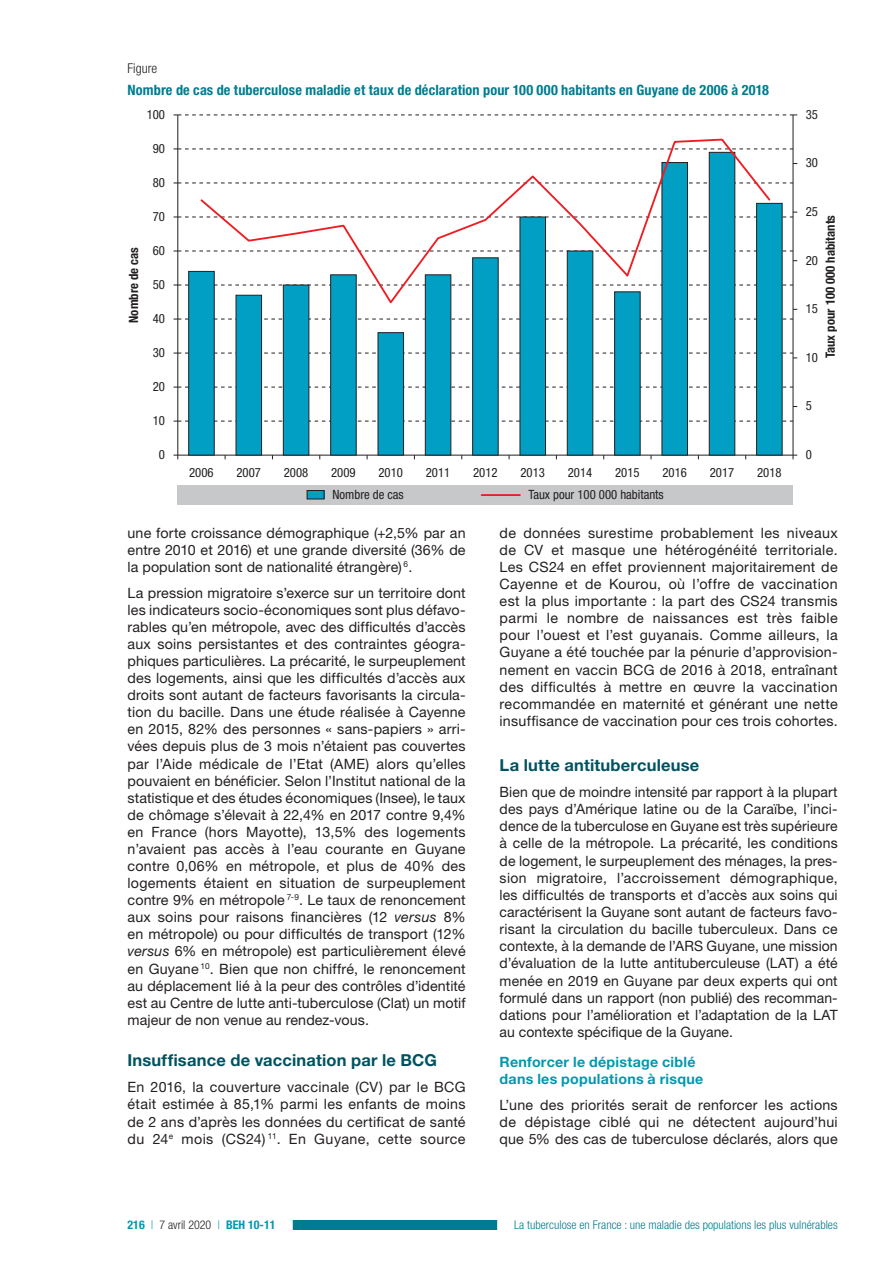
<style>
.page{position:relative;width:893px;height:1263px;background:#fff}
.page>*{position:absolute;margin:0;border:0;box-sizing:border-box;transform-origin:0 0}
.t1{font:700 16.5px "Helvetica Neue LT Std";letter-spacing:.01em;color:#005260}
.t2{font:14.25px/17.1px "Helvetica Neue LT Std";letter-spacing:.01em;color:#231f20;text-align:justify}
.t3{font:700 condensed 14.25px "Helvetica Neue LT Std";letter-spacing:.01em;color:#007c8f}
.t4{font:700 14.25px/17.1px "Helvetica Neue LT Std";letter-spacing:.015em;color:#0098af}
.t5{font:300 condensed 13.5px "Helvetica Neue LT Std";color:#231f20}
.t6{font:condensed 12.75px "Helvetica Neue LT Std";color:#231f20}
.t7{font:700 condensed 12.75px "Helvetica Neue LT Std";color:#231f20}
.t8{font:300 condensed 12px "Helvetica Neue LT Std";color:#007c8f}
.t9{font:700 condensed 12px "Helvetica Neue LT Std";color:#0098af}
.s1{font-style:italic}
.s2{font-weight:300}
.s3{font-weight:300;color:#231f20}
</style>
<div class="page">
<div style="left:242px;top:1221px;width:596px;height:9px;background:#007c8f"></div>
<div style="left:110px;top:1219px;width:183px;height:12px;background:#fff"></div>
<div style="left:497px;top:1218px;width:358px;height:13px;background:#fff"></div>
<svg style="left:174px;top:149px;width:619px;height:1px"></svg>
<svg style="left:174px;top:387px;width:619px;height:1px"></svg>
<svg style="left:174px;top:421px;width:619px;height:1px"></svg>
<svg style="left:174px;top:285px;width:619px;height:1px"></svg>
<svg style="left:174px;top:183px;width:619px;height:1px"></svg>
<svg style="left:174px;top:251px;width:619px;height:1px"></svg>
<svg style="left:174px;top:319px;width:619px;height:1px"></svg>
<svg style="left:174px;top:353px;width:623px;height:6px"></svg>
<svg style="left:174px;top:212px;width:623px;height:6px"></svg>
<svg style="left:174px;top:115px;width:623px;height:1px"></svg>
<hr style="left:793px;top:115px;width:1px;height:340px;background:#231f20">
<hr style="left:177px;top:115px;width:1px;height:340px;background:#231f20">
<hr style="left:178px;top:455px;width:615px;height:1px;background:#231f20">
<svg style="left:188px;top:182px;width:595px;height:274px"></svg>
<svg style="left:199px;top:138px;width:573px;height:168px"></svg>
<div style="left:178px;top:485px;width:615px;height:20px;background:#c7c8ca"></div>
<div style="left:307px;top:490px;width:17px;height:9px;background:#009fc3"></div>
<div style="left:307px;top:490px;width:17px;height:9px;border:1px solid #231f20"></div>
<hr style="left:482px;top:494px;width:38px;height:2px;background:#ee1d23">
<p class="t5" style="left:128px;top:61px;width:31px">Figure</p>
<p class="t3" style="left:128px;top:81px;width:643px">Nombre de cas de tuberculose maladie et taux de déclaration pour 100 000 habitants en Guyane de 2006 à 2018</p>
<p class="t6" style="left:147px;top:107px;width:20px">100</p>
<p class="t6" style="left:153px;top:141px;width:14px">90</p>
<p class="t6" style="left:153px;top:175px;width:14px">80</p>
<p class="t7" style="left:126px;top:323px;width:77px;rotate:-90deg">Nombre de cas</p>
<p class="t6" style="left:153px;top:209px;width:14px">70</p>
<p class="t6" style="left:153px;top:243px;width:14px">60</p>
<p class="t6" style="left:153px;top:277px;width:14px">50</p>
<p class="t6" style="left:153px;top:311px;width:14px">40</p>
<p class="t6" style="left:153px;top:345px;width:14px">30</p>
<p class="t6" style="left:153px;top:379px;width:14px">20</p>
<p class="t6" style="left:153px;top:413px;width:14px">10</p>
<p class="t6" style="left:159px;top:447px;width:8px">0</p>
<p class="t6" style="left:189px;top:465px;width:26px">2006</p>
<p class="t6" style="left:236px;top:465px;width:26px">2007</p>
<p class="t6" style="left:284px;top:465px;width:26px">2008</p>
<p class="t6" style="left:331px;top:465px;width:26px">2009</p>
<p class="t6" style="left:378px;top:465px;width:26px">2010</p>
<p class="t6" style="left:426px;top:465px;width:26px">2011</p>
<p class="t6" style="left:473px;top:465px;width:26px">2012</p>
<p class="t6" style="left:520px;top:465px;width:26px">2013</p>
<p class="t6" style="left:568px;top:465px;width:26px">2014</p>
<p class="t6" style="left:615px;top:465px;width:26px">2015</p>
<p class="t6" style="left:662px;top:465px;width:26px">2016</p>
<p class="t6" style="left:710px;top:465px;width:26px">2017</p>
<p class="t6" style="left:757px;top:465px;width:26px">2018</p>
<p class="t6" style="left:333px;top:487px;width:73px">Nombre de cas</p>
<p class="t6" style="left:528px;top:487px;width:137px">Taux pour 100 000 habitants</p>
<p class="t6" style="left:806px;top:107px;width:14px">35</p>
<p class="t6" style="left:806px;top:156px;width:14px">30</p>
<p class="t6" style="left:806px;top:204px;width:14px">25</p>
<p class="t6" style="left:806px;top:253px;width:14px">20</p>
<p class="t6" style="left:806px;top:301px;width:14px">15</p>
<p class="t6" style="left:806px;top:350px;width:14px">10</p>
<p class="t7" style="left:823px;top:358px;width:145px;rotate:-90deg">Taux pour 100 000 habitants</p>
<p class="t6" style="left:806px;top:399px;width:8px">5</p>
<p class="t6" style="left:806px;top:447px;width:8px">0</p>
<p class="t2" style="left:128px;top:524px;width:340px">une forte croissance démographique (+2,5% par an entre 2010 et 2016) et une grande diversité (36% de la population sont de nationalité étrangère) <sup>6</sup>.</p>
<p class="t2" style="left:128px;top:584px;width:340px">La pression migratoire s’exerce sur un territoire dont les indicateurs socio-économiques sont plus défavo&shy;rables qu’en métropole, avec des difficultés d’accès aux soins persistantes et des contraintes géogra&shy;phiques particulières. La précarité, le surpeuplement des logements, ainsi que les difficultés d’accès aux droits sont autant de facteurs favorisants la circula&shy;tion du bacille. Dans une étude réalisée à Cayenne en 2015, 82% des personnes « sans-papiers » arri&shy;vées depuis plus de 3 mois n’étaient pas couvertes par l’Aide médicale de l’Etat (AME) alors qu’elles pouvaient en bénéficier. Selon l’Institut national de la statistique et des études économiques (Insee), le taux de chômage s’élevait à 22,4% en 2017 contre 9,4% en France (hors Mayotte), 13,5% des logements n’avaient pas accès à l’eau courante en Guyane contre 0,06% en métropole, et plus de 40% des logements étaient en situation de surpeuplement contre 9% en métropole <sup>7-9</sup>. Le taux de renoncement aux soins pour raisons financières (12 <span class="s1">versus</span> 8% en métropole) ou pour difficultés de transport (12% <span class="s1">versus</span> 6% en métropole) est particulièrement élevé en Guyane <sup>10</sup>. Bien que non chiffré, le renoncement au déplacement lié à la peur des contrôles d’identité est au Centre de lutte anti-tuberculose (Clat) un motif majeur de non venue au rendez-vous.</p>
<p class="t1" style="left:128px;top:1050px;width:311px">Insuffisance de vaccination par le BCG</p>
<p class="t2" style="left:128px;top:1078px;width:340px">En 2016, la couverture vaccinale (CV) par le BCG était estimée à 85,1% parmi les enfants de moins de 2 ans d’après les données du certificat de santé du 24<sup>e</sup> mois (CS24) <sup>11</sup>. En Guyane, cette source</p>
<p class="t2" style="left:500px;top:524px;width:340px">de données surestime probablement les niveaux de CV et masque une hétérogénéité territoriale.<br>Les CS24 en effet proviennent majoritairement de Cayenne et de Kourou, où l’offre de vaccination est la plus importante : la part des CS24 transmis parmi le nombre de naissances est très faible pour l’ouest et l’est guyanais. Comme ailleurs, la Guyane a été touchée par la pénurie d’approvision&shy;nement en vaccin BCG de 2016 à 2018, entraînant des difficultés à mettre en œuvre la vaccination recommandée en maternité et générant une nette insuffisance de vaccination pour ces trois cohortes.</p>
<p class="t1" style="left:500px;top:755px;width:201px">La lutte antituberculeuse</p>
<p class="t2" style="left:500px;top:783px;width:340px">Bien que de moindre intensité par rapport à la plupart des pays d’Amérique latine ou de la Caraïbe, l’inci&shy;dence de la tuberculose en Guyane est très supérieure à celle de la métropole. La précarité, les conditions de logement, le surpeuplement des ménages, la pres&shy;sion migratoire, l’accroissement démographique, les difficultés de transports et d’accès aux soins qui caractérisent la Guyane sont autant de facteurs favo&shy;risant la circulation du bacille tuberculeux. Dans ce contexte, à la demande de l’ARS Guyane, une mission d’évaluation de la lutte antituberculeuse (LAT) a été menée en 2019 en Guyane par deux experts qui ont formulé dans un rapport (non publié) des recomman&shy;dations pour l’amélioration et l’adaptation de la LAT au contexte spécifique de la Guyane.</p>
<p class="t4" style="left:500px;top:1053px;width:205px">Renforcer le dépistage ciblé dans les populations à risque</p>
<p class="t2" style="left:500px;top:1096px;width:340px">L’une des priorités serait de renforcer les actions de dépistage ciblé qui ne détectent aujourd’hui que 5% des cas de tuberculose déclarés, alors que</p>
<p class="t9" style="left:128px;top:1217px;width:149px">216 <span class="s2">|</span> <span class="s3">7 avril 2020</span> <span class="s2">|</span> BEH 10-11</p>
<p class="t8" style="left:514px;top:1218px;width:325px">La tuberculose en France : une maladie des populations les plus vulnérables</p>
</div>
